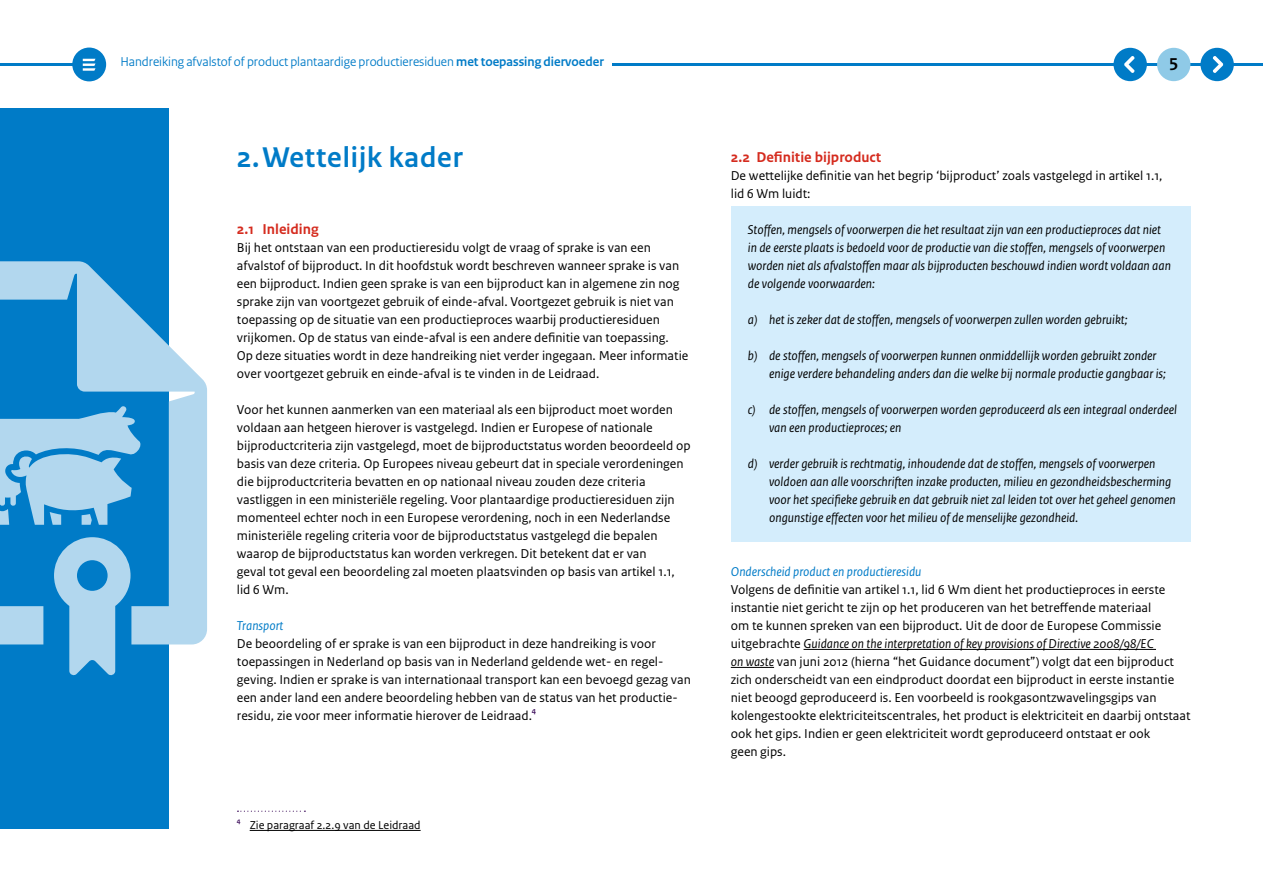
<style>
.page{position:relative;width:1263px;height:893px;background:#fff}
.page>*{position:absolute;margin:0;border:0;box-sizing:border-box;transform-origin:0 0}
.H3_-_RO_Kop_sans_20{font:700 30px "Rijksoverheid Sans Heading";letter-spacing:.03em;color:#007bc7}
.t1{font:700 18px "Rijksoverheid Sans Heading";color:#000}
.H4_-_Paragraafkop_Sa{font:700 15px "Rijksoverheid Sans Text";color:#d52b1e}
.P_10_RO_Broodtekst{font:13.5px/18px "Rijksoverheid Sans Text";color:#000}
.P_Kadertekst_vlak_bl{font:italic 13.5px/18px "Rijksoverheid Sans Text";color:#000}
.t2{font:13.5px "Rijksoverheid Sans Heading Regular 2";color:#007bc7}
.P_-Tussenkopje_body{font:italic 13.5px "Rijksoverheid Sans Text";color:#007bc7}
.Voetnoot_sans_8pt{font:12px "Rijksoverheid Sans Text";color:#000}
.P_10_RO_Broodtekst-2{font:700 7.8px "Rijksoverheid Sans Text";color:#42145f}
.Voetnoot_sans_8pt-2{font:700 7.05px "Rijksoverheid Sans Text";color:#42145f}
.s1{font-family:"Rijksoverheid Sans Heading Bold 2"}
.s2{font-style:italic}
</style>
<div class="page">
<div style="left:72px;top:48px;width:34px;height:33px;background:#007bc7;border-radius:50%"></div>
<svg style="left:83px;top:59px;width:13px;height:12px"></svg>
<div style="left:0;top:108px;width:169px;height:720px;background:#007bc7"></div>
<hr style="left:0;top:63px;width:72px;height:3px;background:#007bc7">
<hr style="left:612px;top:63px;width:651px;height:3px;background:#007bc7">
<div style="left:1159px;top:50px;width:29px;height:29px;background:#8fcae7;border-radius:50%"></div>
<div style="left:1157px;top:48px;width:33px;height:33px;border:4px solid #8fcae7;border-radius:50%"></div>
<div style="left:1202px;top:50px;width:30px;height:29px;background:#007bc7;border-radius:50%"></div>
<div style="left:1200px;top:48px;width:34px;height:33px;border:4px solid #007bc7;border-radius:50%"></div>
<div style="left:1116px;top:50px;width:29px;height:29px;background:#007bc7;border-radius:50%"></div>
<div style="left:1113px;top:48px;width:34px;height:33px;border:4px solid #007bc7;border-radius:50%"></div>
<svg style="left:0;top:261px;width:207px;height:383px;fill:#b2d7ee"></svg>
<svg style="left:54px;top:537px;width:77px;height:139px"></svg>
<svg style="left:0;top:405px;width:141px;height:120px"></svg>
<svg style="left:237px;top:811px;width:68px;height:1px"></svg>
<hr style="left:250px;top:830px;width:171px;height:1px;background:#000">
<div style="left:731px;top:206px;width:460px;height:102px;background:#d4edfc"></div>
<div style="left:731px;top:296px;width:460px;height:48px;background:#d4edfc"></div>
<div style="left:731px;top:332px;width:460px;height:66px;background:#d4edfc"></div>
<div style="left:731px;top:386px;width:460px;height:66px;background:#d4edfc"></div>
<div style="left:731px;top:440px;width:460px;height:102px;background:#d4edfc"></div>
<hr style="left:803px;top:649px;width:353px;height:1px;background:#000">
<hr style="left:731px;top:667px;width:43px;height:1px;background:#000">
<svg style="left:1212px;top:56px;width:11px;height:17px"></svg>
<svg style="left:1124px;top:56px;width:11px;height:17px"></svg>
<p class="t2" style="left:120px;top:54px;width:485px">Handreiking afvalstof of product plantaardige productieresiduen <span class="s1">met toepassing diervoeder</span></p>
<h2 class="t1" style="left:1169px;top:54px;width:11px">5</h2>
<h3 class="H3_-_RO_Kop_sans_20" style="left:237px;top:140px;width:227px">2.Wettelijk kader</h3>
<h4 class="H4_-_Paragraafkop_Sa" style="left:237px;top:221px;width:83px">2.1 Inleiding</h4>
<p class="P_10_RO_Broodtekst" style="left:237px;top:239px;width:453px">Bij het ontstaan van een productieresidu volgt de vraag of sprake is van een afvalstof of bijproduct. In dit hoofdstuk wordt beschreven wanneer sprake is van een bijproduct. Indien geen sprake is van een bijproduct kan in algemene zin nog sprake zijn van voortgezet gebruik of einde-afval. Voortgezet gebruik is niet van toepassing op de situatie van een productieproces waarbij productieresiduen vrijkomen. Op de status van einde-afval is een andere definitie van toepassing.<br>Op deze situaties wordt in deze handreiking niet verder ingegaan. Meer informatie over voortgezet gebruik en einde-afval is te vinden in de Leidraad.</p>
<p class="P_10_RO_Broodtekst" style="left:237px;top:401px;width:455px">Voor het kunnen aanmerken van een materiaal als een bijproduct moet worden voldaan aan hetgeen hierover is vastgelegd. Indien er Europese of nationale bijproductcriteria zijn vastgelegd, moet de bijproductstatus worden beoordeeld op basis van deze criteria. Op Europees niveau gebeurt dat in speciale verordeningen die bijproductcriteria bevatten en op nationaal niveau zouden deze criteria vastliggen in een ministeriële regeling. Voor plantaardige productieresiduen zijn momenteel echter noch in een Europese verordening, noch in een Nederlandse ministeriële regeling criteria voor de bijproductstatus vastgelegd die bepalen waarop de bijproductstatus kan worden verkregen. Dit betekent dat er van<br>geval tot geval een beoordeling zal moeten plaatsvinden op basis van artikel 1.1, lid 6 Wm.</p>
<p class="P_-Tussenkopje_body" style="left:237px;top:618px;width:48px">Transport</p>
<p class="P_10_RO_Broodtekst" style="left:237px;top:635px;width:455px">De beoordeling of er sprake is van een bijproduct in deze handreiking is voor toepassingen in Nederland op basis van in Nederland geldende wet- en regel&shy;geving. Indien er sprake is van internationaal transport kan een bevoegd gezag van een ander land een andere beoordeling hebben van de status van het productie&shy;residu, zie voor meer informatie hierover de Leidraad.</p>
<p class="P_10_RO_Broodtekst-2" style="left:532px;top:706px;width:6px">4</p>
<p class="Voetnoot_sans_8pt-2" style="left:237px;top:817px;width:5px">4</p>
<p class="Voetnoot_sans_8pt" style="left:250px;top:818px;width:172px">Zie paragraaf 2.2.9 van de Leidraad</p>
<h4 class="H4_-_Paragraafkop_Sa" style="left:731px;top:149px;width:152px">2.2 Definitie bijproduct</h4>
<p class="P_10_RO_Broodtekst" style="left:731px;top:167px;width:433px">De wettelijke definitie van het begrip ‘bijproduct’ zoals vastgelegd in artikel 1.1, lid 6 Wm luidt:</p>
<p class="P_Kadertekst_vlak_bl" style="left:748px;top:221px;width:425px">Stoffen, mengsels of voorwerpen die het resultaat zijn van een productieproces dat niet in de eerste plaats is bedoeld voor de productie van die stoffen, mengsels of voorwerpen worden niet als afvalstoffen maar als bijproducten beschouwd indien wordt voldaan aan de volgende voorwaarden:</p>
<p class="P_Kadertekst_vlak_bl" style="left:748px;top:311px;width:381px">a) het is zeker dat de stoffen, mengsels of voorwerpen zullen worden gebruikt;</p>
<p class="P_Kadertekst_vlak_bl" style="left:769px;top:347px;width:398px;text-indent:-21px">b) de stoffen, mengsels of voorwerpen kunnen onmiddellijk worden gebruikt zonder enige verdere behandeling anders dan die welke bij normale productie gangbaar is;</p>
<p class="P_Kadertekst_vlak_bl" style="left:769px;top:401px;width:409px;text-indent:-21px">c) de stoffen, mengsels of voorwerpen worden geproduceerd als een integraal onderdeel van een productieproces; en</p>
<p class="P_Kadertekst_vlak_bl" style="left:769px;top:455px;width:408px;text-indent:-21px">d) verder gebruik is rechtmatig, inhoudende dat de stoffen, mengsels of voorwerpen voldoen aan alle voorschriften inzake producten, milieu en gezondheidsbescherming voor het specifieke gebruik en dat gebruik niet zal leiden tot over het geheel genomen ongunstige effecten voor het milieu of de menselijke gezondheid.</p>
<p class="P_-Tussenkopje_body" style="left:731px;top:564px;width:192px">Onderscheid product en productieresidu</p>
<p class="P_10_RO_Broodtekst" style="left:731px;top:581px;width:461px">Volgens de definitie van artikel 1.1, lid 6 Wm dient het productieproces in eerste instantie niet gericht te zijn op het produceren van het betreffende materiaal<br>om te kunnen spreken van een bijproduct. Uit de door de Europese Commissie uitgebrachte <span class="s2">Guidance on the interpretation of key provisions of Directive 2008/98/EC<br>on waste</span> van juni 2012 (hierna “het Guidance document”) volgt dat een bijproduct zich onderscheidt van een eindproduct doordat een bijproduct in eerste instantie niet beoogd geproduceerd is. Een voorbeeld is rookgasontzwavelingsgips van kolengestookte elektriciteitscentrales, het product is elektriciteit en daarbij ontstaat ook het gips. Indien er geen elektriciteit wordt geproduceerd ontstaat er ook<br>geen gips.</p>
</div>
